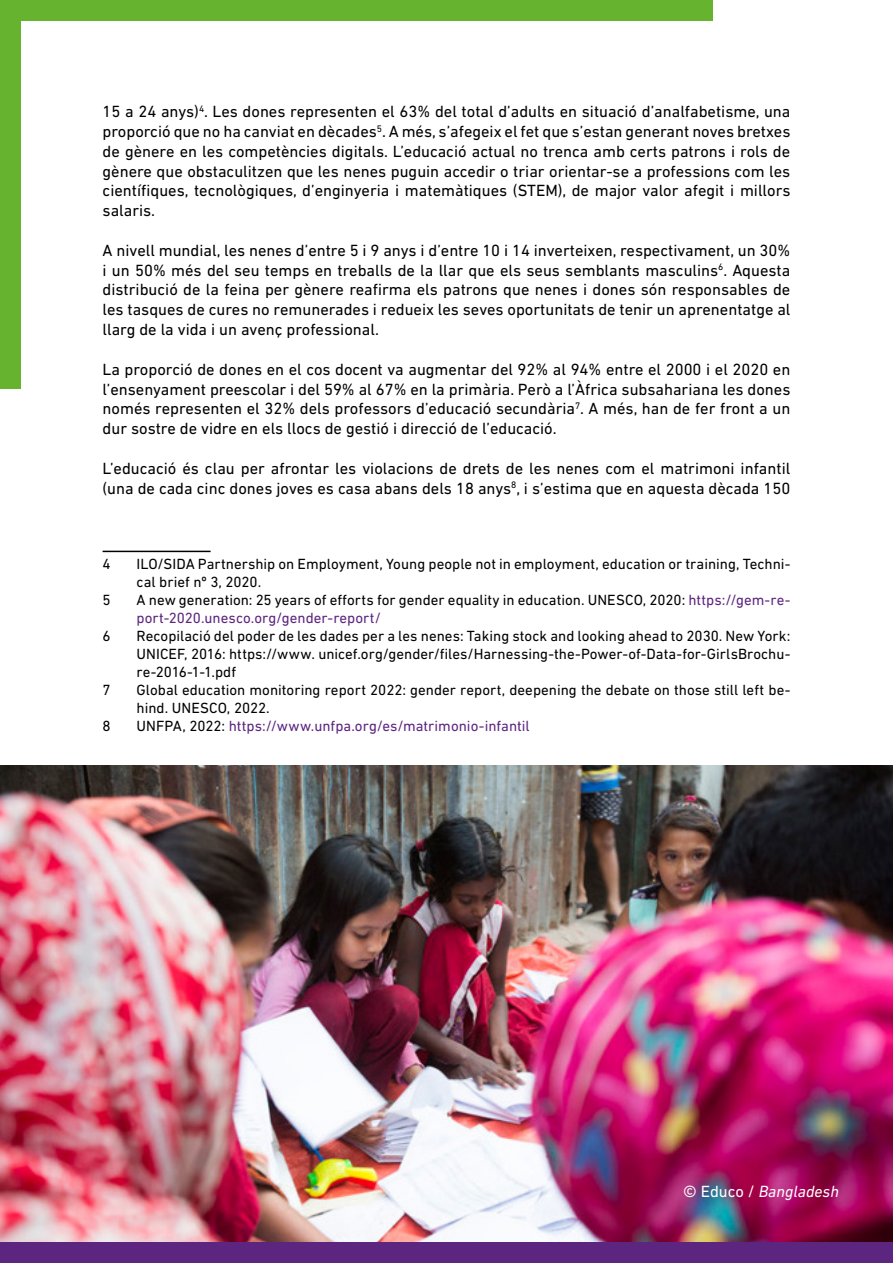
<style>
.page{position:relative;width:893px;height:1263px;background:#fff}
.page>*{position:absolute;margin:0;border:0;box-sizing:border-box;transform-origin:0 0}
.t1{font:16.5px/19.8px "DIN Next LT Pro";color:#000;text-align:justify}
.t2{font:italic 16.5px "DIN Next LT Pro";color:#fff}
.t3{font:15px/18px "DIN Next LT Pro";color:#000}
.t4{font:15px "DIN Next LT Pro";color:#5c257f}
.s1{color:#5c257f}
.s2{color:#000}
.s3{font-style:normal}
</style>
<div class="page">
<hr style="left:103px;top:551px;width:108px;height:1px;background:#000">
<img style="left:0;top:765px;width:893px;height:477px">
<div style="left:0;top:1242px;width:893px;height:21px;background:#5c257f"></div>
<div style="left:0;top:0;width:712px;height:20px;background:#65b32e"></div>
<div style="left:0;top:0;width:20px;height:388px;background:#65b32e"></div>
<p class="t1" style="left:103px;top:102px;width:689px">15 a 24 anys)<sup>4</sup>. Les dones representen el 63% del total d’adults en situació d’analfabetisme, una proporció que no ha canviat en dècades<sup>5</sup>. A més, s’afegeix el fet que s’estan generant noves bretxes de gènere en les competències digitals. L’educació actual no trenca amb certs patrons i rols de gènere que obstaculitzen que les nenes puguin accedir o triar orientar-se a professions com les científiques, tecnològiques, d’enginyeria i matemàtiques (STEM), de major valor afegit i millors salaris.</p>
<p class="t1" style="left:103px;top:240px;width:689px">A nivell mundial, les nenes d’entre 5 i 9 anys i d’entre 10 i 14 inverteixen, respectivament, un 30% i un 50% més del seu temps en treballs de la llar que els seus semblants masculins<sup>6</sup>. Aquesta distribució de la feina per gènere reafirma els patrons que nenes i dones són responsables de les tasques de cures no remunerades i redueix les seves oportunitats de tenir un aprenentatge al llarg de la vida i un avenç professional.</p>
<p class="t1" style="left:103px;top:359px;width:689px">La proporció de dones en el cos docent va augmentar del 92% al 94% entre el 2000 i el 2020 en l’ensenyament preescolar i del 59% al 67% en la primària. Però a l’Àfrica subsahariana les dones només representen el 32% dels professors d’educació secundària<sup>7</sup>. A més, han de fer front a un dur sostre de vidre en els llocs de gestió i direcció de l’educació.</p>
<p class="t1" style="left:103px;top:458px;width:689px">L’educació és clau per afrontar les violacions de drets de les nenes com el matrimoni infantil (una de cada cinc dones joves es casa abans dels 18 anys<sup>8</sup>, i s’estima que en aquesta dècada 150</p>
<p class="t3" style="left:103px;top:555px;width:10px">4</p>
<p class="t3" style="left:137px;top:555px;width:655px">ILO/SIDA Partnership on Employment, Young people not in employment, education or training, Techni&shy;cal brief nº 3, 2020.</p>
<p class="t3" style="left:103px;top:591px;width:10px">5</p>
<p class="t3" style="left:137px;top:591px;width:655px">A new generation: 25 years of efforts for gender equality in education. UNESCO, 2020: <span class="s1">https://gem-re&shy;port-2020.unesco.org/gender-report/</span></p>
<p class="t3" style="left:103px;top:627px;width:10px">6</p>
<p class="t3" style="left:137px;top:627px;width:655px;text-align:justify">Recopilació del poder de les dades per a les nenes: Taking stock and looking ahead to 2030. New York:<br>UNICEF, 2016: https://www. unicef.org/gender/files/Harnessing-the-Power-of-Data-for-GirlsBrochu&shy;re-2016-1-1.pdf</p>
<p class="t3" style="left:103px;top:681px;width:10px">7</p>
<p class="t3" style="left:137px;top:681px;width:655px">Global education monitoring report 2022: gender report, deepening the debate on those still left be&shy;hind. UNESCO, 2022.</p>
<p class="t3" style="left:103px;top:717px;width:10px">8</p>
<p class="t4" style="left:137px;top:718px;width:394px"><span class="s2">UNFPA, 2022:</span> https://www.unfpa.org/es/matrimonio-infantil</p>
<p class="t2" style="left:683px;top:1182px;width:157px"><span class="s3">© Educo /</span> Bangladesh</p>
</div>
